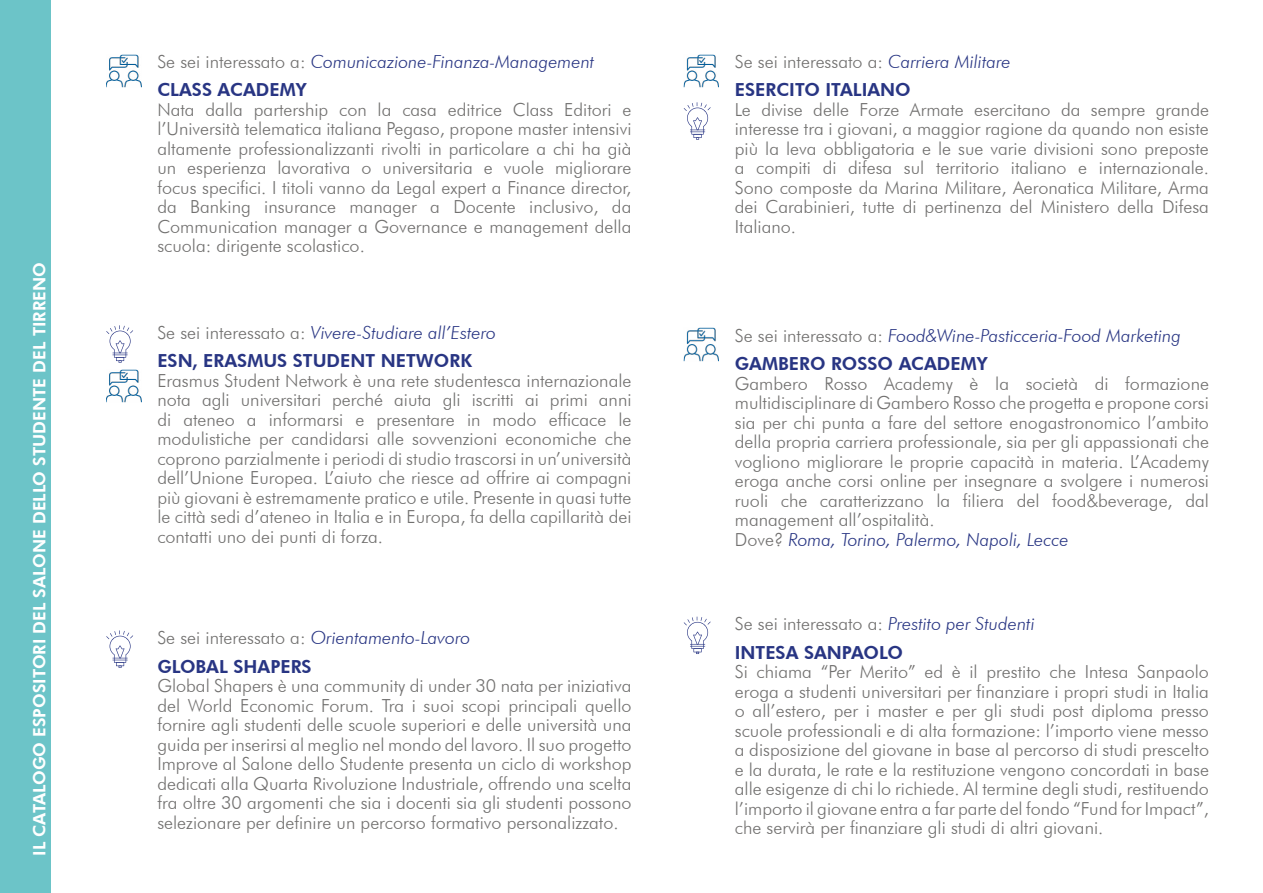
<style>
.page{position:relative;width:1263px;height:893px;background:#fff}
.page>*{position:absolute;margin:0;border:0;box-sizing:border-box;transform-origin:0 0}
.t1{font:300 18px/19.5px "Futura BT";color:#71706f;text-align:justify}
.t2{font:italic 300 18px/28.5px "Futura BT";color:#283583}
.t3{font:800 17.1px "Futura BT";color:#fff}
.s1{font-style:normal;color:#71706f}
.s2{font-weight:800;font-style:normal}
.s3{font-style:italic;color:#283583}
.s4{font-weight:800;color:#283583}
</style>
<div class="page">
<div style="left:0;top:0;width:51px;height:893px;background:#6cc4c8"></div>
<img style="left:106px;top:54px;width:36px;height:33px">
<svg style="left:684px;top:102px;width:27px;height:38px"></svg>
<img style="left:684px;top:54px;width:35px;height:33px">
<img style="left:106px;top:369px;width:36px;height:34px">
<svg style="left:106px;top:325px;width:27px;height:38px"></svg>
<img style="left:684px;top:328px;width:35px;height:33px">
<svg style="left:106px;top:630px;width:27px;height:38px"></svg>
<svg style="left:684px;top:617px;width:27px;height:37px"></svg>
<p class="t3" style="left:29px;top:856px;width:595px;rotate:-90deg">IL CATALOGO ESPOSITORI DEL SALONE DELLO STUDENTE DEL TIRRENO</p>
<p class="t2" style="left:157px;top:47px;width:438px"><span class="s1">Se sei interessato a:</span> Comunicazione-Finanza-Management<br><span class="s2">CLASS ACADEMY</span></p>
<p class="t1" style="left:157px;top:99px;width:476px">Nata dalla partership con la casa editrice Class Editori e l’Università telematica italiana Pegaso, propone master intensivi altamente professionalizzanti rivolti in particolare a chi ha già un esperienza lavorativa o universitaria e vuole migliorare focus specifici. I titoli vanno da Legal expert a Finance director, da Banking insurance manager a Docente inclusivo, da Communication manager a Governance e management della scuola: dirigente scolastico.</p>
<p class="t2" style="left:157px;top:318px;width:340px"><span class="s1">Se sei interessato a:</span> Vivere-Studiare all’Estero<br><span class="s2">ESN, ERASMUS STUDENT NETWORK</span></p>
<p class="t1" style="left:157px;top:371px;width:476px">Erasmus Student Network è una rete studentesca internazionale nota agli universitari perché aiuta gli iscritti ai primi anni di ateneo a informarsi e presentare in modo efficace le modulistiche per candidarsi alle sovvenzioni economiche che coprono parzialmente i periodi di studio trascorsi in un’università dell’Unione Europea. L’aiuto che riesce ad offrire ai compagni più giovani è estremamente pratico e utile. Presente in quasi tutte le città sedi d’ateneo in Italia e in Europa, fa della capillarità dei contatti uno dei punti di forza.</p>
<p class="t2" style="left:157px;top:623px;width:315px"><span class="s1">Se sei interessato a:</span> Orientamento-Lavoro<br><span class="s2">GLOBAL SHAPERS</span></p>
<p class="t1" style="left:157px;top:676px;width:476px">Global Shapers è una community di under 30 nata per iniziativa del World Economic Forum. Tra i suoi scopi principali quello fornire agli studenti delle scuole superiori e delle università una guida per inserirsi al meglio nel mondo del lavoro. Il suo progetto Improve al Salone dello Studente presenta un ciclo di workshop dedicati alla Quarta Rivoluzione Industriale, offrendo una scelta fra oltre 30 argomenti che sia i docenti sia gli studenti possono selezionare per definire un percorso formativo personalizzato.</p>
<p class="t1" style="left:735px;top:47px;width:277px;line-height:28.5px">Se sei interessato a: <span class="s3">Carriera Militare<br></span><span class="s4">ESERCITO ITALIANO</span></p>
<p class="t1" style="left:735px;top:99px;width:476px">Le divise delle Forze Armate esercitano da sempre grande interesse tra i giovani, a maggior ragione da quando non esiste più la leva obbligatoria e le sue varie divisioni sono preposte a compiti di difesa sul territorio italiano e internazionale.<br>Sono composte da Marina Militare, Aeronatica Militare, Arma dei Carabinieri, tutte di pertinenza del Ministero della Difesa Italiano.</p>
<p class="t2" style="left:735px;top:321px;width:448px"><span class="s1">Se sei interessato a:</span> Food&amp;Wine-Pasticceria-Food Marketing<br><span class="s2">GAMBERO ROSSO ACADEMY</span></p>
<p class="t1" style="left:735px;top:373px;width:476px;text-align:left">Gambero Rosso Academy è la società di formazione multidisciplinare di Gambero Rosso che progetta e propone corsi sia per chi punta a fare del settore enogastronomico l’ambito della propria carriera professionale, sia per gli appassionati che vogliono migliorare le proprie capacità in materia. L’Academy eroga anche corsi online per insegnare a svolgere i numerosi ruoli che caratterizzano la filiera del food&amp;beverage, dal management all’ospitalità.<br>Dove? <span class="s3">Roma, Torino, Palermo, Napoli, Lecce</span></p>
<p class="t2" style="left:735px;top:609px;width:301px"><span class="s1">Se sei interessato a:</span> Prestito per Studenti<br><span class="s2">INTESA SANPAOLO</span></p>
<p class="t1" style="left:735px;top:662px;width:476px">Si chiama “Per Merito” ed è il prestito che Intesa Sanpaolo eroga a studenti universitari per finanziare i propri studi in Italia o all’estero, per i master e per gli studi post diploma presso scuole professionali e di alta formazione: l’importo viene messo a disposizione del giovane in base al percorso di studi prescelto e la durata, le rate e la restituzione vengono concordati in base alle esigenze di chi lo richiede. Al termine degli studi, restituendo l’importo il giovane entra a far parte del fondo “Fund for Impact”, che servirà per finanziare gli studi di altri giovani.</p>
</div>
